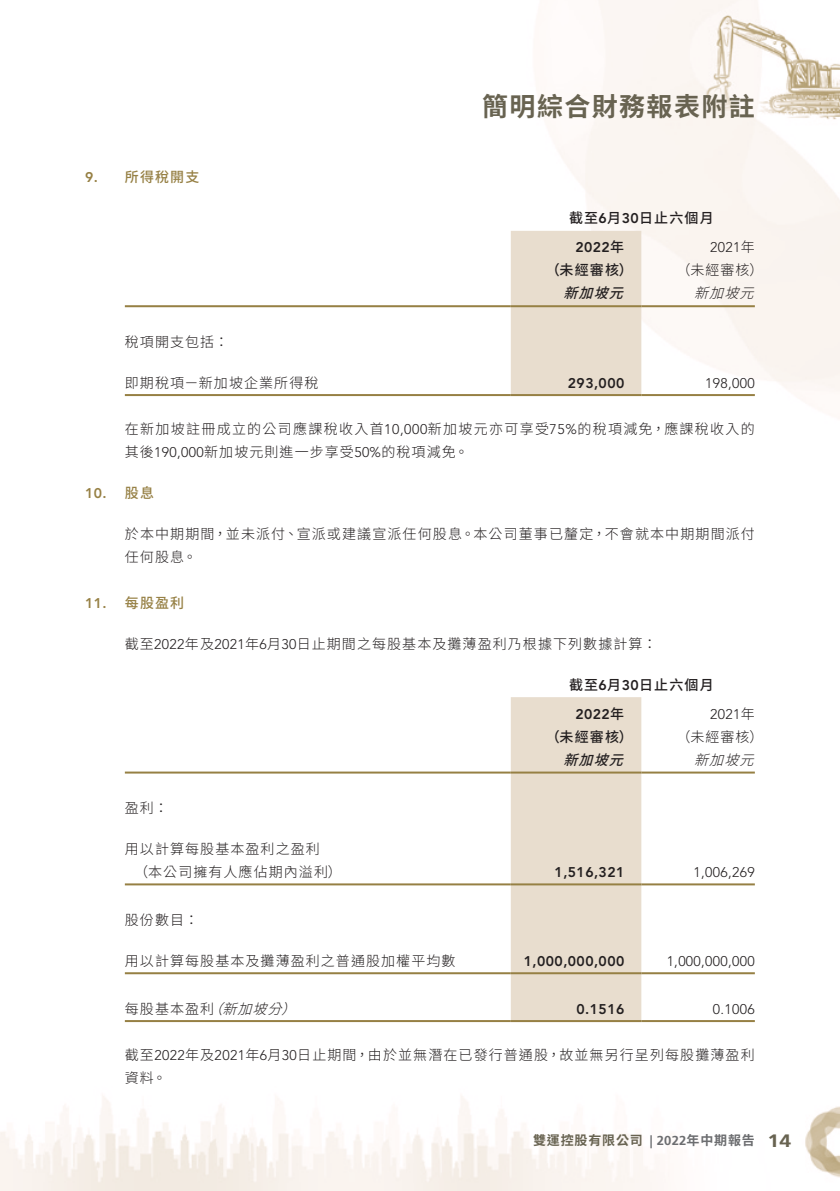
<style>
.page{position:relative;width:840px;height:1191px;background:#fff}
.page>*{position:absolute;margin:0;border:0;box-sizing:border-box;transform-origin:0 0}
.t1{font:700 26px "Source Han Sans TC";letter-spacing:.055em;color:#686351}
.t2{font:700 18px "Frutiger LT Std";color:#686351;scale:1.17 1}
.Notes{font:300 14px/23px "Source Han Sans TC";letter-spacing:.075em;color:#231f20}
.Notes-2{font:300 14px "Avenir LT Std";letter-spacing:.025em;color:#231f20}
.Notes-3{font:800 14px "Avenir LT Std";letter-spacing:.03em;color:#231f20}
.Notes-4{font:500 14px "Source Han Sans TC";letter-spacing:.08em;color:#231f20}
.Notes-5{font:italic 300 14px "Source Han Sans TC";color:#231f20}
.Notes_HD1{font:500 14px "Source Han Sans TC";letter-spacing:.08em;color:#968044}
.Notes_HD1-2{font:800 14px "Avenir LT Std";color:#968044}
.Notes-6{font:italic 500 14px "Source Han Sans TC";color:#231f20}
.t3{font:700 13px "Frutiger LT Std";color:#6c6d70}
.t4{font:700 13px "Source Han Sans TC";letter-spacing:.065em;color:#686351}
.s1{font-family:"Avenir LT Std";font-weight:800}
.s2{font-family:"Source Han Sans TC"}
.s3{font-family:"Source Han Sans TC";font-weight:500}
.s4{font-family:"Avenir LT Std"}
</style>
<div class="page">
<img style="left:0;top:0;width:839px;height:1191px">
<div style="left:510px;top:231px;width:131px;height:163px;background:#e8ddce"></div>
<hr style="left:125px;top:305px;width:385px;height:2px;background:#968044">
<hr style="left:510px;top:305px;width:131px;height:2px;background:#968044">
<hr style="left:641px;top:305px;width:113px;height:2px;background:#968044">
<hr style="left:125px;top:394px;width:385px;height:2px;background:#968044">
<hr style="left:510px;top:394px;width:131px;height:2px;background:#968044">
<hr style="left:641px;top:394px;width:113px;height:2px;background:#968044">
<div style="left:510px;top:697px;width:131px;height:323px;background:#e8ddce"></div>
<hr style="left:125px;top:771px;width:385px;height:2px;background:#968044">
<hr style="left:510px;top:771px;width:131px;height:2px;background:#968044">
<hr style="left:641px;top:771px;width:113px;height:2px;background:#968044">
<hr style="left:125px;top:883px;width:385px;height:2px;background:#968044">
<hr style="left:510px;top:883px;width:131px;height:2px;background:#968044">
<hr style="left:641px;top:883px;width:113px;height:2px;background:#968044">
<hr style="left:125px;top:972px;width:385px;height:2px;background:#968044">
<hr style="left:510px;top:972px;width:131px;height:2px;background:#968044">
<hr style="left:641px;top:972px;width:113px;height:2px;background:#968044">
<hr style="left:125px;top:1020px;width:385px;height:2px;background:#968044">
<hr style="left:510px;top:1020px;width:131px;height:2px;background:#968044">
<hr style="left:641px;top:1020px;width:113px;height:2px;background:#968044">
<h1 class="t1" style="left:482px;top:92px;width:274px">簡明綜合財務報表附註</h1>
<p class="Notes_HD1-2" style="left:85px;top:169px;width:14px">9.</p>
<p class="Notes_HD1-2" style="left:85px;top:484px;width:23px">10.</p>
<p class="Notes_HD1-2" style="left:85px;top:594px;width:23px">11.</p>
<p class="Notes_HD1" style="left:125px;top:169px;width:76px">所得稅開支</p>
<p class="Notes" style="left:125px;top:330px;width:105px">稅項開支包括：</p>
<p class="Notes-4" style="left:568px;top:210px;width:146px">截至<span class="s1">6</span>月<span class="s1">30</span>日止六個月</p>
<p class="Notes-2" style="left:709px;top:239px;width:46px">2021<span class="s2">年</span></p>
<p class="Notes-3" style="left:575px;top:239px;width:50px">2022<span class="s3">年</span></p>
<p class="Notes-4" style="left:545px;top:262px;width:89px">（未經審核）</p>
<p class="Notes-6" style="left:563px;top:285px;width:72px">新加坡元</p>
<p class="Notes" style="left:676px;top:259px;width:88px">（未經審核(</p>
<p class="Notes-5" style="left:693px;top:285px;width:71px">新加坡元</p>
<p class="Notes" style="left:125px;top:371px;width:195px">即期稅項－新加坡企業所得稅</p>
<p class="Notes" style="left:125px;top:417px;width:631px">在新加坡註冊成立的公司應課稅收入首<span class="s4">10,000</span>新加坡元亦可享受<span class="s4">75%</span>的稅項減免，應課稅收入的其後<span class="s4">190,000</span>新加坡元則進一步享受<span class="s4">50%</span>的稅項減免。</p>
<p class="Notes_HD1" style="left:125px;top:485px;width:31px">股息</p>
<p class="Notes-3" style="left:567px;top:374px;width:58px">293,000</p>
<p class="Notes-2" style="left:705px;top:374px;width:51px">198,000</p>
<p class="Notes" style="left:125px;top:522px;width:631px">於本中期期間，並未派付、宣派或建議宣派任何股息。本公司董事已釐定，不會就本中期期間派付任何股息。</p>
<p class="Notes_HD1" style="left:125px;top:595px;width:61px">每股盈利</p>
<p class="Notes" style="left:125px;top:632px;width:533px">截至<span class="s4">2022</span>年及<span class="s4">2021</span>年月<span class="s4">6 30</span>日止期間之每股基本及攤薄盈利乃根據下列數據計算：</p>
<p class="Notes-4" style="left:568px;top:677px;width:146px">截至<span class="s1">6</span>月<span class="s1">30</span>日止六個月</p>
<p class="Notes-2" style="left:709px;top:705px;width:46px">2021<span class="s2">年</span></p>
<p class="Notes-3" style="left:575px;top:705px;width:50px">2022<span class="s3">年</span></p>
<p class="Notes" style="left:125px;top:796px;width:45px">盈利：</p>
<p class="Notes" style="left:125px;top:837px;width:196px">用以計算每股基本盈利之盈利</p>
<p class="Notes" style="left:134px;top:860px;width:209px">（本公司擁有人應佔期內溢利(</p>
<p class="Notes" style="left:125px;top:908px;width:75px">股份數目：</p>
<p class="Notes" style="left:125px;top:949px;width:332px">用以計算每股基本及攤薄盈利之普通股加權平均數</p>
<p class="Notes-4" style="left:545px;top:728px;width:89px">（未經審核）</p>
<p class="Notes" style="left:676px;top:725px;width:88px">（未經審核(</p>
<p class="Notes-6" style="left:563px;top:751px;width:72px">新加坡元</p>
<p class="Notes-5" style="left:693px;top:751px;width:71px">新加坡元</p>
<p class="Notes-3" style="left:554px;top:863px;width:71px">1,516,321</p>
<p class="Notes-2" style="left:693px;top:864px;width:63px">1,006,269</p>
<p class="Notes-3" style="left:523px;top:952px;width:102px">1,000,000,000</p>
<p class="Notes-2" style="left:666px;top:952px;width:90px">1,000,000,000</p>
<p class="Notes-5" style="left:208px;top:1000px;width:26px">（</p>
<p class="Notes-5" style="left:281px;top:1000px;width:26px">(</p>
<p class="Notes" style="left:125px;top:997px;width:91px">每股基本盈利</p>
<p class="Notes" style="left:125px;top:1043px;width:631px">截至<span class="s4">2022</span>年及<span class="s4">2021</span>年月<span class="s4">6 30</span>日止期間，由於並無潛在已發行普通股，故並無另行呈列每股攤薄盈利資料。</p>
<p class="Notes-5" style="left:222px;top:1000px;width:71px">新加坡分</p>
<p class="Notes-3" style="left:576px;top:1000px;width:49px">0.1516</p>
<p class="Notes-2" style="left:712px;top:1000px;width:43px">0.1006</p>
<p class="t4" style="left:532px;top:1132px;width:111px">雙運控股有限公司</p>
<p class="t3" style="left:649px;top:1132px;width:107px">| 2022<span class="s2">年中期報告</span></p>
<p class="t2" style="left:766px;top:1129px;width:22px">14</p>
</div>
